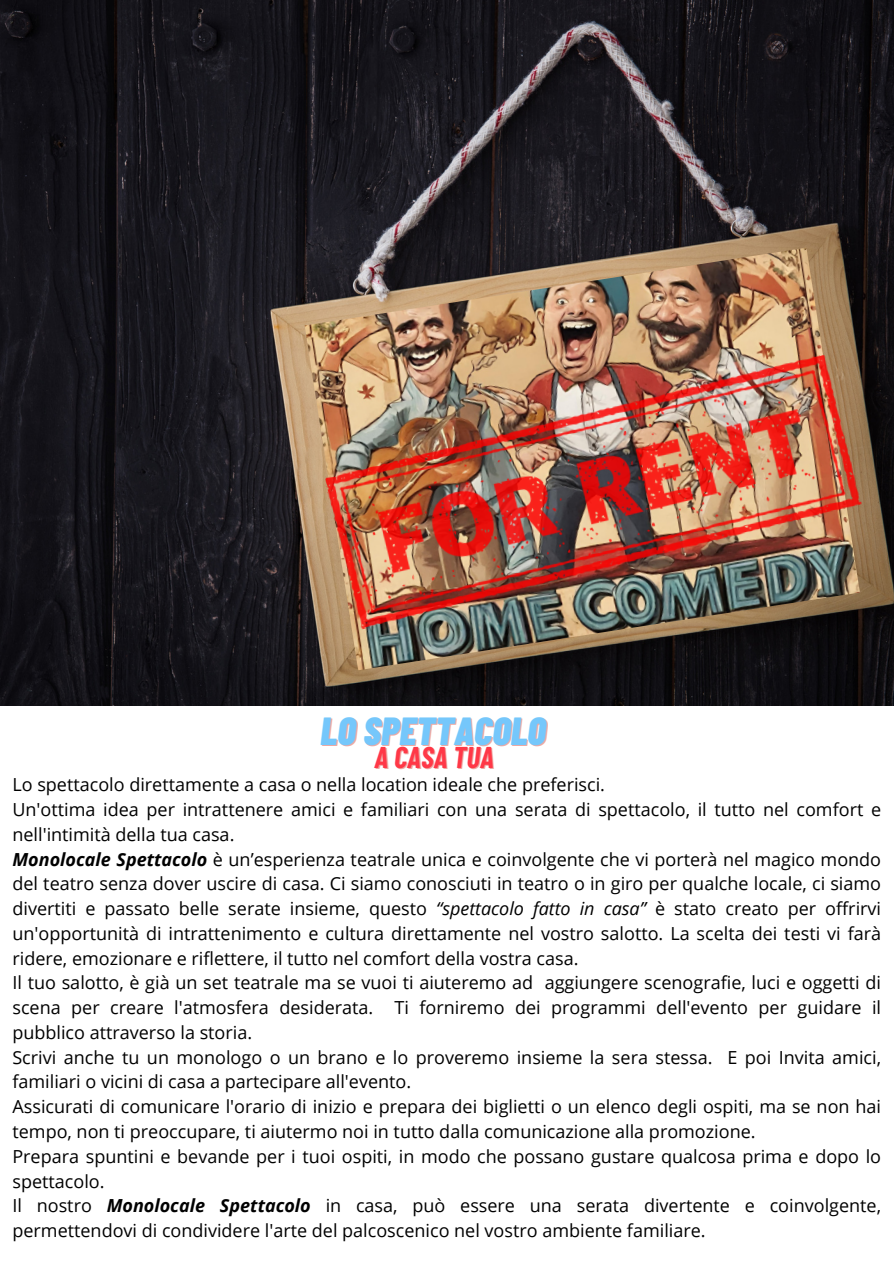
<style>
.page{position:relative;width:894px;height:1264px;background:#fff}
.page>*{position:absolute;margin:0;border:0;box-sizing:border-box;transform-origin:0 0}
.t1{font:italic 900 39.15px "Barlow Condensed";color:#75c7fb}
.t2{font:italic 700 29.4px "Barlow Condensed";color:#ff3847}
.t3{font:18px/24.8px "Open Sans";color:#000}
.s1{font-weight:700;font-style:italic}
.s2{font-style:italic}
</style>
<div class="page">
<img style="left:0;top:0;width:893px;height:705px">
<img style="left:304px;top:248px;width:555px;height:422px">
<img style="left:318px;top:353px;width:550px;height:278px">
<p class="t1" style="left:320px;top:705px;width:227px">LO SPETTACOLO</p>
<p class="t2" style="left:374px;top:738px;width:121px">A CASA TUA</p>
<p class="t3" style="left:12px;top:772px;width:594px">Lo spettacolo direttamente a casa o nella location ideale che preferisci.</p>
<p class="t3" style="left:12px;top:796px;width:869px">Un'ottima idea per intrattenere amici e familiari con una serata di spettacolo, il tutto nel comfort e nell'intimità della tua casa.</p>
<p class="t3" style="left:12px;top:846px;width:869px;text-align:justify"><span class="s1">Monolocale Spettacolo</span> è un’esperienza teatrale unica e coinvolgente che vi porterà nel magico mondo del teatro senza dover uscire di casa. Ci siamo conosciuti in teatro o in giro per qualche locale, ci siamo divertiti e passato belle serate insieme, questo <span class="s2">“spettacolo fatto in casa”</span> è stato creato per offrirvi un'opportunità di intrattenimento e cultura direttamente nel vostro salotto. La scelta dei testi vi farà ridere, emozionare e riflettere, il tutto nel comfort della vostra casa.</p>
<p class="t3" style="left:12px;top:970px;width:869px;text-align:justify">Il tuo salotto, è già un set teatrale ma se vuoi ti aiuteremo ad aggiungere scenografie, luci e oggetti di scena per creare l'atmosfera desiderata. Ti forniremo dei programmi dell'evento per guidare il pubblico attraverso la storia.</p>
<p class="t3" style="left:12px;top:1044px;width:869px">Scrivi anche tu un monologo o un brano e lo proveremo insieme la sera stessa. E poi Invita amici, familiari o vicini di casa a partecipare all'evento.</p>
<p class="t3" style="left:12px;top:1093px;width:869px">Assicurati di comunicare l'orario di inizio e prepara dei biglietti o un elenco degli ospiti, ma se non hai tempo, non ti preoccupare, ti aiutermo noi in tutto dalla comunicazione alla promozione.</p>
<p class="t3" style="left:12px;top:1143px;width:869px">Prepara spuntini e bevande per i tuoi ospiti, in modo che possano gustare qualcosa prima e dopo lo spettacolo.</p>
<p class="t3" style="left:12px;top:1192px;width:869px">Il nostro <span class="s1">Monolocale Spettacolo</span> in casa, può essere una serata divertente e coinvolgente, permettendovi di condividere l'arte del palcoscenico nel vostro ambiente familiare.</p>
</div>
